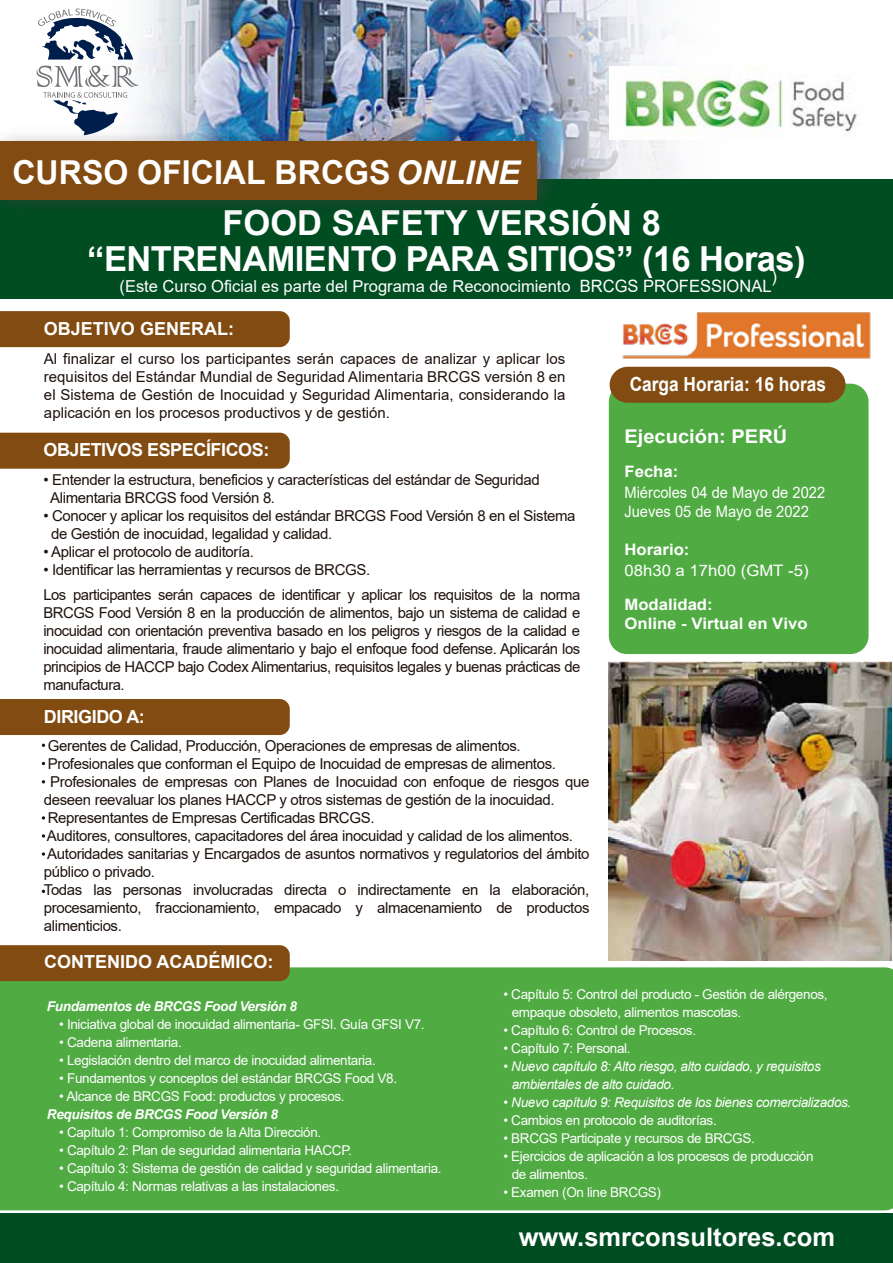
<style>
.page{position:relative;width:893px;height:1263px;background:#fff}
.page>*{position:absolute;margin:0;border:0;box-sizing:border-box;transform-origin:0 0}
.t1{font:700 34.5px/36px "Arial";letter-spacing:-.015em;color:#fff;text-align:center}
.t2{font:700 33px "Arial";color:#fdfefd}
.t3{font:700 25.5px "Arial";color:#fff}
.t4{font:700 19.5px "Arial";color:#fff;scale:.89 1}
.t5{font:700 18.9px "Arial";color:#fff;scale:1.06 1}
.t6{font:700 18px "Arial";color:#fff}
.t7{font:700 18px "Arial";letter-spacing:-.025em;color:#fff}
.t8{font:16.5px "Arial";color:#fff}
.t9{font:16.5px "Arial";color:#fff;scale:.94 1}
.t10{font:700 15.75px/18.9px "Arial";color:#fff;scale:1.06 1}
.t11{font:15.75px/18.9px "Arial";color:#fff;scale:.93 1}
.t12{font:15.75px "Arial";color:#fff;scale:1.06 1}
.t13{font:15px/18px "Arial";letter-spacing:-.025em;color:#1e120d}
.t14{font:13.5px/18px "Arial";letter-spacing:-.025em;color:#fff}
.t15{font:italic 13.5px/18px "Arial";letter-spacing:-.025em;color:#fff}
.t16{font:italic 700 13.5px "Arial";letter-spacing:-.025em;color:#fff}
.s1{font-style:italic;font-size:32.7px}
.s2{font-size:16.95px}
</style>
<div class="page">
<img style="left:229px;top:0;width:295px;height:96px">
<div style="left:0;top:1213px;width:893px;height:50px;background:#004d22"></div>
<div style="left:0;top:967px;width:893px;height:243px;background:#50ab43"></div>
<div style="left:0;top:311px;width:290px;height:36px;background:#814b12"></div>
<div style="left:0;top:433px;width:290px;height:36px;background:#814b12"></div>
<div style="left:0;top:699px;width:290px;height:36px;background:#814b12"></div>
<div style="left:0;top:945px;width:290px;height:36px;background:#814b12"></div>
<img style="left:622px;top:312px;width:249px;height:47px">
<svg style="left:36px;top:0;width:193px;height:96px"></svg>
<svg style="left:524px;top:0;width:226px;height:179px"></svg>
<div style="left:0;top:179px;width:893px;height:119px;background:#004d22"></div>
<svg style="left:42px;top:816px;width:3px;height:4px"></svg>
<svg style="left:42px;top:834px;width:3px;height:4px"></svg>
<svg style="left:42px;top:852px;width:3px;height:4px"></svg>
<img style="left:0;top:96px;width:593px;height:110px">
<div style="left:0;top:141px;width:537px;height:59px;background:#814b12"></div>
<svg style="left:37px;top:66px;width:101px;height:69px"></svg>
<svg style="left:38px;top:9px;width:95px;height:51px"></svg>
<div style="left:609px;top:384px;width:259px;height:270px;background:#50ab43;border-radius:18px"></div>
<div style="left:610px;top:367px;width:235px;height:36px;background:#814b12;border-radius:18px"></div>
<img style="left:608px;top:661px;width:283px;height:299px">
<img style="left:609px;top:67px;width:249px;height:72px">
<h2 class="t2" style="left:12px;top:149px;width:509px">CURSO OFICIAL BRCGS <span class="s1">ONLINE</span></h2>
<h1 class="t1" style="left:87px;top:206px;width:720px">FOOD SAFETY VERSIÓN 8 “ENTRENAMIENTO PARA SITIOS” (16 Horas)</h1>
<p class="t8" style="left:120px;top:275px;width:654px">(Este Curso Oficial es parte del Programa de Reconocimiento <span class="s2">BRCGS PROFESSIONAL</span></p>
<p class="t8" style="left:772px;top:265px;width:7px">)</p>
<p class="t6" style="left:44px;top:316px;width:192px">OBJETIVO GENERAL:</p>
<p class="t13" style="left:44px;top:350px;width:523px;text-align:justify">Al finalizar el curso los participantes serán capaces de analizar y aplicar los requisitos del Estándar Mundial de Seguridad Alimentaria BRCGS versión 8 en el Sistema de Gestión de Inocuidad y Seguridad Alimentaria, considerando la aplicación en los procesos productivos y de gestión.</p>
<p class="t7" style="left:43px;top:437px;width:227px">OBJETIVOS ESPECÍFICOS:</p>
<p class="t13" style="left:50px;top:470px;width:491px;text-indent:-7px">• Entender la estructura, beneficios y características del estándar de Seguridad<br>Alimentaria BRCGS food Versión 8.</p>
<p class="t13" style="left:51px;top:506px;width:526px;text-indent:-8px">• Conocer y aplicar los requisitos del estándar BRCGS Food Versión 8 en el Sistema de Gestión de inocuidad, legalidad y calidad.</p>
<p class="t13" style="left:43px;top:542px;width:212px">• Aplicar el protocolo de auditoría.</p>
<p class="t13" style="left:43px;top:556px;width:538px;line-height:25.5px">• Identificar las herramientas y recursos de BRCGS.<br>Los participantes serán capaces de identificar y aplicar los requisitos de la norma</p>
<p class="t13" style="left:43px;top:604px;width:538px;text-align:justify">BRCGS Food Versión 8 en la producción de alimentos, bajo un sistema de calidad e inocuidad con orientación preventiva basado en los peligros y riesgos de la calidad e inocuidad alimentaria, fraude alimentario y bajo el enfoque food defense. Aplicarán los principios de HACCP bajo Codex Alimentarius, requisitos legales y buenas prácticas de manufactura.</p>
<p class="t7" style="left:44px;top:704px;width:102px">DIRIGIDO A:</p>
<p class="t13" style="left:48px;top:737px;width:474px">Gerentes de Calidad, Producción, Operaciones de empresas de alimentos.</p>
<p class="t13" style="left:48px;top:755px;width:510px">Profesionales que conforman el Equipo de Inocuidad de empresas de alimentos.</p>
<p class="t13" style="left:50px;top:773px;width:541px">Profesionales de empresas con Planes de Inocuidad con enfoque de riesgos que</p>
<p class="t13" style="left:44px;top:791px;width:512px">deseen reevaluar los planes HACCP y otros sistemas de gestión de la inocuidad.</p>
<p class="t13" style="left:48px;top:809px;width:328px">Representantes de Empresas Certificadas BRCGS.</p>
<p class="t13" style="left:47px;top:827px;width:528px">Auditores, consultores, capacitadores del área inocuidad y calidad de los alimentos.</p>
<p class="t13" style="left:47px;top:845px;width:544px">Autoridades sanitarias y Encargados de asuntos normativos y regulatorios del ámbito</p>
<p class="t13" style="left:44px;top:863px;width:113px">público o privado.</p>
<p class="t13" style="left:44px;top:881px;width:547px">Todas las personas involucradas directa o indirectamente en la elaboración,</p>
<p class="t13" style="left:44px;top:899px;width:547px">procesamiento, fraccionamiento, empacado y almacenamiento de productos</p>
<p class="t13" style="left:44px;top:917px;width:80px">alimenticios.</p>
<p class="t6" style="left:44px;top:949px;width:231px">CONTENIDO ACADÉMICO:</p>
<h3 class="t4" style="left:630px;top:370px;width:222px">Carga Horaria: 16 horas</h3>
<p class="t5" style="left:624px;top:423px;width:155px">Ejecución: PERÚ</p>
<p class="t10" style="left:624px;top:462px;width:52px">Fecha:</p>
<p class="t9" style="left:617px;top:419px;width:218px">Lunes 03 de Febrero de 2020</p>
<p class="t11" style="left:624px;top:483px;width:217px">Miércoles 04 de Mayo de 2022<br>Jueves 05 de Mayo de 2022</p>
<p class="t10" style="left:624px;top:540px;width:63px">Horario:</p>
<p class="t12" style="left:624px;top:559px;width:175px">08h30 a 17h00 (GMT -5)</p>
<p class="t10" style="left:624px;top:595px;width:174px">Modalidad:<br>Online - Virtual en Vivo</p>
<p class="t16" style="left:47px;top:997px;width:252px">Fundamentos de BRCGS Food Versión 8</p>
<p class="t14" style="left:59px;top:1015px;width:367px">• Iniciativa global de inocuidad alimentaria- GFSI. Guía GFSI V7.</p>
<p class="t14" style="left:59px;top:1033px;width:124px">• Cadena alimentaria.</p>
<p class="t14" style="left:59px;top:1051px;width:318px">• Legislación dentro del marco de inocuidad alimentaria.</p>
<p class="t14" style="left:59px;top:1069px;width:339px">• Fundamentos y conceptos del estándar BRCGS Food V8.</p>
<p class="t14" style="left:59px;top:1087px;width:287px">• Alcance de BRCGS Food: productos y procesos.</p>
<p class="t16" style="left:47px;top:1105px;width:232px">Requisitos de BRCGS Food Versión 8</p>
<p class="t14" style="left:59px;top:1123px;width:264px">• Capítulo 1: Compromiso de la Alta Dirección.</p>
<p class="t14" style="left:59px;top:1141px;width:294px">• Capítulo 2: Plan de seguridad alimentaria HACCP.</p>
<p class="t14" style="left:59px;top:1159px;width:384px">• Capítulo 3: Sistema de gestión de calidad y seguridad alimentaria.</p>
<p class="t14" style="left:59px;top:1177px;width:281px">• Capítulo 4: Normas relativas a las instalaciones.</p>
<p class="t14" style="left:512px;top:985px;width:317px;text-indent:-8px">• Capítulo 5: Control del producto - Gestión de alérgenos, empaque obsoleto, alimentos mascotas.</p>
<p class="t14" style="left:503px;top:1021px;width:194px">• Capítulo 6: Control de Procesos.</p>
<p class="t14" style="left:503px;top:1039px;width:129px">• Capítulo 7: Personal.</p>
<p class="t15" style="left:512px;top:1057px;width:311px;text-indent:-8px">• Nuevo capítulo 8: Alto riesgo, alto cuidado, y requisitos ambientales de alto cuidado.</p>
<p class="t15" style="left:503px;top:1093px;width:349px">• Nuevo capítulo 9: Requisitos de los bienes comercializados.</p>
<p class="t14" style="left:503px;top:1111px;width:215px">• Cambios en protocolo de auditorías.</p>
<p class="t14" style="left:503px;top:1129px;width:253px">• BRCGS Participate y recursos de BRCGS.</p>
<p class="t14" style="left:512px;top:1147px;width:303px;text-indent:-8px">• Ejercicios de aplicación a los procesos de producción de alimentos.</p>
<p class="t14" style="left:503px;top:1183px;width:159px">• Examen (On line BRCGS)</p>
<h3 class="t3" style="left:519px;top:1219px;width:318px">www.smrconsultores.com</h3>
</div>
